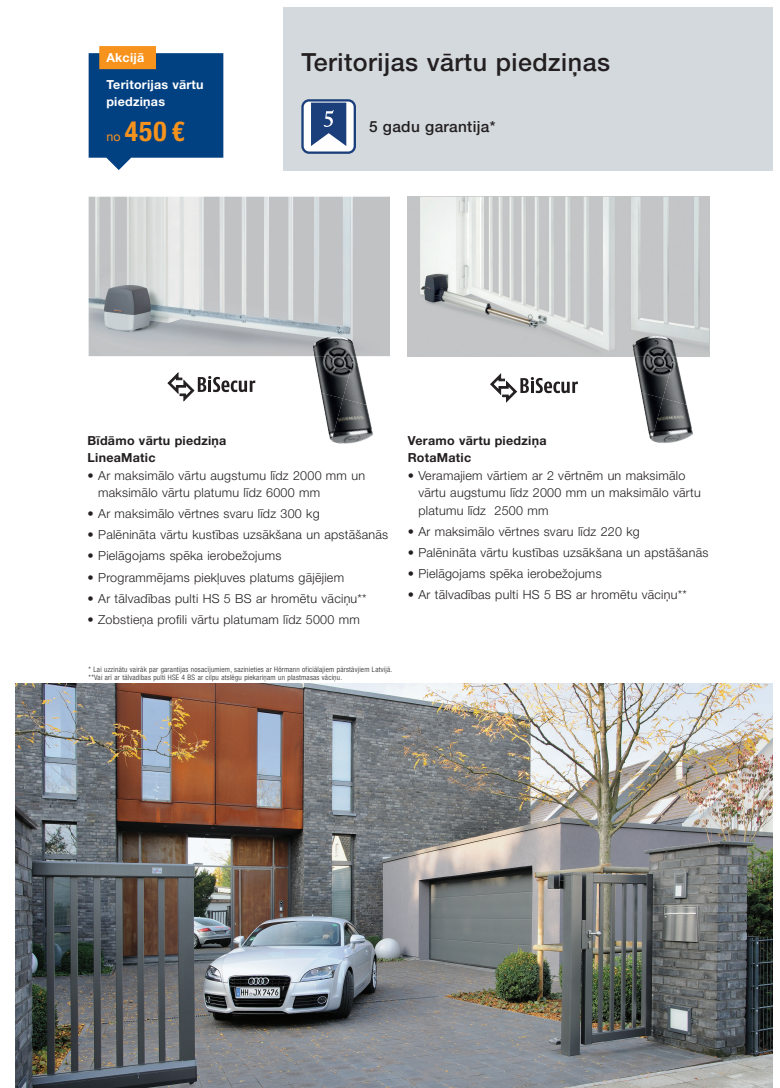
<style>
.page{position:relative;width:780px;height:1088px;background:#fff}
.page>*{position:absolute;margin:0;border:0;box-sizing:border-box;transform-origin:0 0}
.t1{font:700 condensed 27.5px "Hoermann Helvetica Neue";color:#f7931d}
.t2{font:500 25px "Hoermann Helvetica Neue";letter-spacing:.02em;color:#231f20}
.t3{font:500 15.38px "Hoermann Helvetica Neue";letter-spacing:.02em;color:#231f20}
.t4{font:300 12.5px/17.5px "Hoermann Helvetica Neue";letter-spacing:.02em;color:#231f20}
.t5{font:700 12.5px/17.5px "Hoermann Helvetica Neue";letter-spacing:.02em;color:#231f20}
.t6{font:700 12.5px/17.5px "Hoermann Helvetica Neue";letter-spacing:.02em;color:#fff}
.t7{font:300 condensed 7.5px/8.8px "Hoermann Helvetica Neue";letter-spacing:.03em;color:#231f20}
.s1{font-family:"Hoermann Helvetica Neue Rm";font-weight:400;font-stretch:normal;font-size:12.5px}
</style>
<div class="page">
<div style="left:283px;top:7px;width:489px;height:163px;background:#d3d9dd"></div>
<img style="left:16px;top:684px;width:756px;height:404px">
<div style="left:302px;top:100px;width:53px;height:53px;background:#fff;border-radius:7px"></div>
<div style="left:301px;top:99px;width:55px;height:55px;border:2px solid #1a3f7a;border-radius:7px"></div>
<svg style="left:311px;top:103px;width:35px;height:43px"></svg>
<img style="left:89px;top:197px;width:301px;height:159px">
<img style="left:407px;top:197px;width:302px;height:159px">
<svg style="left:168px;top:373px;width:87px;height:28px"></svg>
<svg style="left:490px;top:374px;width:88px;height:28px"></svg>
<img style="left:314px;top:356px;width:29px;height:37px">
<img style="left:343px;top:356px;width:23px;height:42px">
<img style="left:321px;top:393px;width:22px;height:47px">
<img style="left:331px;top:398px;width:42px;height:46px">
<img style="left:312px;top:337px;width:44px;height:19px">
<img style="left:634px;top:356px;width:28px;height:36px">
<img style="left:662px;top:356px;width:25px;height:42px">
<img style="left:641px;top:392px;width:22px;height:48px">
<img style="left:651px;top:398px;width:42px;height:45px">
<img style="left:632px;top:336px;width:44px;height:20px">
<svg style="left:89px;top:46px;width:134px;height:124px;background:#335e88"></svg>
<p class="t6" style="left:106px;top:48px;width:40px">Akcijā</p>
<p class="t6" style="left:106px;top:75px;width:99px">Teritorijas vārtu piedziņas</p>
<h1 class="t1" style="left:106px;top:113px;width:80px"><span class="s1">no</span> 450 €</h1>
<h2 class="t2" style="left:301px;top:45px;width:310px">Teritorijas vārtu piedziņas</h2>
<p class="t3" style="left:369px;top:116px;width:128px">5 gadu garantija*</p>
<p class="t5" style="left:88px;top:431px;width:140px">Bīdāmo vārtu piedziņa<br>LineaMatic</p>
<p class="t4" style="left:98px;top:466px;width:268px;text-indent:-11px">• Ar maksimālo vārtu augstumu līdz 2000 mm un maksimālo vārtu platumu līdz 6000 mm</p>
<p class="t4" style="left:88px;top:504px;width:233px">• Ar maksimālo vērtnes svaru līdz 300 kg</p>
<p class="t4" style="left:88px;top:525px;width:302px">• Palēnināta vārtu kustības uzsākšana un apstāšanās</p>
<p class="t4" style="left:88px;top:546px;width:195px">• Pielāgojams spēka ierobežojums</p>
<p class="t4" style="left:88px;top:567px;width:258px">• Programmējams piekļuves platums gājējiem</p>
<p class="t4" style="left:88px;top:588px;width:280px">• Ar tālvadības pulti HS 5 BS ar hromētu vāciņu**</p>
<p class="t4" style="left:88px;top:609px;width:274px">• Zobstieņa profili vārtu platumam līdz 5000 mm</p>
<p class="t5" style="left:407px;top:431px;width:140px">Veramo vārtu piedziņa<br>RotaMatic</p>
<p class="t4" style="left:418px;top:466px;width:284px;text-indent:-11px">• Veramajiem vārtiem ar 2 vērtnēm un maksimālo vārtu augstumu līdz 2000 mm un maksimālo vārtu platumu līdz 2500 mm</p>
<p class="t4" style="left:407px;top:522px;width:233px">• Ar maksimālo vērtnes svaru līdz 220 kg</p>
<p class="t4" style="left:407px;top:543px;width:302px">• Palēnināta vārtu kustības uzsākšana un apstāšanās</p>
<p class="t4" style="left:407px;top:564px;width:195px">• Pielāgojams spēka ierobežojums</p>
<p class="t4" style="left:407px;top:585px;width:280px">• Ar tālvadības pulti HS 5 BS ar hromētu vāciņu**</p>
<p class="t7" style="left:89px;top:664px;width:305px">* Lai uzzinātu vairāk par garantijas nosacījumiem, sazinieties ar Hörmann oficiālajiem pārstāvjiem Latvijā. **Vai arī ar tālvadības pulti HSE 4 BS ar cilpu atslēgu piekariņam un plastmasas vāciņu.</p>
</div>
